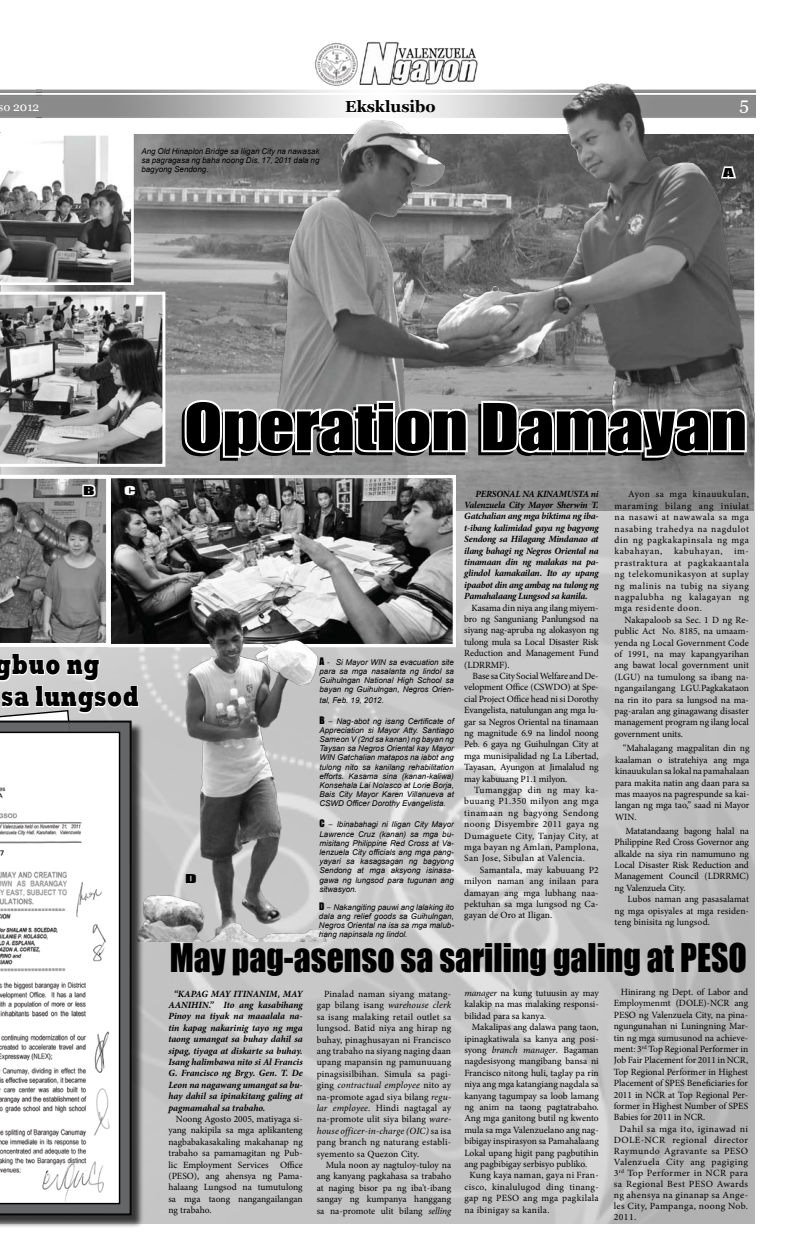
<style>
.page{position:relative;width:792px;height:1260px;background:#fff}
.page>*{position:absolute;margin:0;border:0;box-sizing:border-box;transform-origin:0 0}
.t1{font:59.8px "Impact";color:#000;scale:1.17 1}
.t2{font:36.2px "Impact";color:#000;scale:.93 1}
.t3{font:800 29.9px/32px "Rockwell";letter-spacing:.03em;color:#000;scale:.67 1}
.t4{font:18px "Georgia";color:#fff}
.t5{font:700 16px "Georgia";color:#000}
.t6{font:12px "Georgia";color:#fff}
.t7{font:11.2px "Impact";color:#000;scale:1.87 1}
.t8{font:11.2px "Impact";color:#fff;scale:1.87 1}
.t9{font:9.5px/11.4px "Minion Pro";color:#000;text-align:justify}
.t10{font:italic 700 9.5px/11.4px "Minion Pro";letter-spacing:-.015em;color:#000;text-align:justify}
.t11{font:9.5px "Minion Pro";letter-spacing:.03em;color:#000}
.t12{font:9.5px "Minion Pro";letter-spacing:.025em;color:#000}
.t13{font:italic 8px/9.2px "Arial";color:#000;text-align:justify}
.s1{font-family:"Minion Pro";font-style:normal}
.s2{font-family:"Impact";font-style:normal;font-size:9.5px}
.s3{font-family:"Minion Pro";font-style:normal;font-size:9.5px}
.s4{font-style:italic}
</style>
<div class="page">
<img style="left:41px;top:42px;width:437px;height:102px">
<img style="left:0;top:200px;width:755px;height:1024px">
<img style="left:0;top:89px;width:41px;height:29px">
<svg style="left:0;top:653px;width:124px;height:61px"></svg>
<img style="left:165px;top:479px;width:287px;height:164px">
<div style="left:108px;top:475px;width:348px;height:172px;border:3px solid #fff"></div>
<img style="left:256px;top:70px;width:500px;height:473px">
<img style="left:124px;top:603px;width:203px;height:339px">
<svg style="left:0;top:709px;width:108px;height:12px"></svg>
<div style="left:0;top:722px;width:146px;height:508px;background:#000;opacity:.75"></div>
<svg style="left:0;top:721px;width:132px;height:494px;background:#515254"></svg>
<svg style="left:0;top:732px;width:120px;height:472px"></svg>
<svg style="left:179px;top:397px;width:291px;height:66px"></svg>
<svg style="left:476px;top:398px;width:273px;height:74px"></svg>
<svg style="left:719px;top:154px;width:19px;height:26px"></svg>
<svg style="left:0;top:131px;width:165px;height:516px;background:#868686"></svg>
<h3 class="t5" style="left:345px;top:97px;width:92px">Eksklusibo</h3>
<p class="t6" style="left:-1px;top:100px;width:42px">so 2012</p>
<h3 class="t4" style="left:740px;top:94px;width:11px">5</h3>
<p class="t13" style="left:141px;top:147px;width:180px">Ang Old Hinaplon Bridge sa Iligan City na nawasak sa pagragasa ng baha noong Dis. 17, 2011 dala ng bagyong Sendong<span class="s1">.</span></p>
<p class="t7" style="left:723px;top:164px;width:7px">A</p>
<h1 class="t1" style="left:184px;top:380px;width:483px">Operation Damayan</h1>
<p class="t8" style="left:124px;top:482px;width:8px">C</p>
<p class="t7" style="left:83px;top:482px;width:8px">B</p>
<p class="t10" style="left:464px;top:488px;width:136px;text-indent:11px">PERSONAL NA KINAMUSTA ni Valenzuela City Mayor Sherwin T.<br>Gatchalian ang mga biktima ng iba&shy;t-ibang kalimidad gaya ng bagyong Sendong sa Hilagang Mindanao at ilang bahagi ng Negros Oriental na tinamaan din ng malakas na pa&shy;glindol kamakailan. Ito ay upang ipaabot din ang ambag na tulong ng Pamahalaang Lungsod sa kanila.</p>
<p class="t9" style="left:464px;top:602px;width:136px;text-indent:7px">Kasama din niya ang ilang miyem&shy;bro ng Sanguniang Panlungsod na siyang nag-apruba ng alokasyon ng tulong mula sa Local Disaster Risk Reduction and Management Fund (LDRRMF).</p>
<p class="t9" style="left:464px;top:670px;width:136px;text-indent:8px">Base sa City Social Welfare and De&shy;velopment Office (CSWDO) at Spe&shy;cial Project Office head ni si Dorothy Evangelista, natulungan ang mga lu&shy;gar sa Negros Oriental na tinamaan ng magnitude 6.9 na lindol noong Peb. 6 gaya ng Guihulngan City at mga munisipalidad ng La Libertad, Tayasan, Ayungon at Jimalalud ng may kabuuang P1.1 milyon.</p>
<p class="t9" style="left:464px;top:784px;width:136px;text-indent:10px">Tumanggap din ng may ka&shy;buuang P1.350 milyon ang mga tinamaan ng bagyong Sendong noong Disyembre 2011 gaya ng Dumaguete City, Tanjay City, at mga bayan ng Amlan, Pamplona, San Jose, Sibulan at Valencia.</p>
<p class="t9" style="left:464px;top:864px;width:136px;text-indent:16px">Samantala, may kabuuang P2 milyon naman ang inilaan para damayan ang mga lubhang naa&shy;pektuhan sa mga lungsod ng Ca&shy;gayan de Oro at Iligan.</p>
<h3 class="t3" style="left:-4px;top:649px;width:215px">gbuo ng<br>sa lungsod</h3>
<p class="t13" style="left:320px;top:657px;width:136px"><span class="s2">A</span> <span class="s3">-</span> Si Mayor WIN sa evacuation site para sa mga nasalanta ng lindol sa Guihulngan National High School sa bayan ng Guihulngan, Negros Orien-</p>
<p class="t13" style="left:320px;top:695px;width:66px">tal, Feb. 19, 2012.</p>
<p class="t13" style="left:320px;top:716px;width:136px"><span class="s2">B</span> <span class="s3">–</span> Nag-abot ng isang Certificate of Appreciation si Mayor Atty. Santiago Sameon V (2nd sa kanan) ng bayan ng Taysan sa Negros Oriental kay Mayor WIN Gatchalian matapos na iabot ang tulong nito sa kanilang rehabilitation efforts. Kasama sina (kanan-kaliwa)<br>Konsehala Lai Nolasco at Lorie Borja, Bais City Mayor Karen Villanueva at CSWD Officer Dorothy Evangelista.</p>
<p class="t13" style="left:319px;top:820px;width:136px"><span class="s2">C</span> <span class="s3">–</span> Ibinabahagi ni Iligan City Mayor Lawrence Cruz (kanan) sa mga bu&shy;misitang Philippine Red Cross at Va&shy;lenzuela City officials ang mga pang&shy;yayari sa kasagsagan ng bagyong Sendong at mga aksyong isinasa&shy;gawa ng lungsod para tugunan ang sitwasyon.</p>
<p class="t13" style="left:319px;top:902px;width:137px"><span class="s2">D</span> <span class="s3">–</span> Nakangiting pauwi ang lalaking ito dala ang relief goods sa Guihulngan, Negros Oriental na isa sa mga malub&shy;hang napinsala ng lindol.</p>
<p class="t7" style="left:185px;top:870px;width:8px">D</p>
<p class="t9" style="left:615px;top:489px;width:136px;text-indent:14px">Ayon sa mga kinauukulan, maraming bilang ang iniulat na nasawi at nawawala sa mga nasabing trahedya na nagdulot din ng pagkakapinsala ng mga kabahayan, kabuhayan, im&shy;prastraktura at pagkakaantala ng telekomunikasyon at suplay ng malinis na tubig na siyang nagpalubha ng kalagayan ng mga residente doon.</p>
<p class="t9" style="left:615px;top:614px;width:136px;text-indent:10px">Nakapaloob sa Sec. 1 D ng Re&shy;public Act No. 8185, na umaam&shy;yenda ng Local Government Code of 1991, na may kapangyarihan ang bawat local government unit (LGU) na tumulong sa ibang na&shy;ngangailangang LGU.Pagkakataon na rin ito para sa lungsod na ma&shy;pag-aralan ang ginagawang disaster management program ng ilang local government units.</p>
<p class="t9" style="left:615px;top:743px;width:136px;text-indent:8px">“Mahalagang magpalitan din ng kaalaman o istratehiya ang mga kinauukulan sa lokal na pamahalaan para makita natin ang daan para sa mas maayos na pagrespunde sa kai&shy;langan ng mga tao,” saad ni Mayor WIN.</p>
<p class="t9" style="left:615px;top:825px;width:136px;text-indent:11px">Matatandaang bagong halal na Philippine Red Cross Governor ang alkalde na siya rin namumuno ng Local Disaster Risk Reduction and Management Council (LDRRMC) ng Valenzuela City.</p>
<p class="t9" style="left:615px;top:893px;width:136px;text-indent:13px">Lubos naman ang pasasalamat ng mga opisyales at mga residen&shy;teng binisita ng lungsod.</p>
<h2 class="t2" style="left:170px;top:930px;width:622px">May pag-asenso sa sariling galing at PESO</h2>
<p class="t10" style="left:168px;top:988px;width:136px;text-indent:5px">“KAPAG MAY ITINANIM, MAY AANIHIN.” Ito ang kasabihang Pinoy na tiyak na maaalala na&shy;tin kapag nakarinig tayo ng mga taong umangat sa buhay dahil sa sipag, tiyaga at diskarte sa buhay.<br>Isang halimbawa nito si Al Francis G. Francisco ng Brgy. Gen. T. De Leon na nagawang umangat sa bu&shy;hay dahil sa ipinakitang galing at pagmamahal sa trabaho.</p>
<p class="t9" style="left:168px;top:1113px;width:136px;text-indent:8px">Noong Agosto 2005, matiyaga si&shy;yang nakipila sa mga aplikanteng nagbabakasakaling makahanap ng trabaho sa pamamagitan ng Pub&shy;lic Employment Services Office (PESO), ang ahensya ng Pama&shy;halaang Lungsod na tumutulong sa mga taong nangangailangan ng trabaho.</p>
<p class="t9" style="left:317px;top:988px;width:136px;text-indent:7px">Pinalad naman siyang matang&shy;gap bilang isang <span class="s4">warehouse clerk </span>sa isang malaking retail outlet sa lungsod. Batid niya ang hirap ng buhay, pinaghusayan ni Francisco ang trabaho na siyang naging daan upang mapansin ng pamunuuang pinagsisilbihan. Simula sa pagi&shy;ging <span class="s4">contractual employee</span> nito ay na-promote agad siya bilang <span class="s4">regu&shy;lar employee</span>. Hindi nagtagal ay na-promote ulit siya bilang <span class="s4">ware&shy;house officer-in-charge (OIC)</span> sa isa pang branch ng naturang establi&shy;syemento sa Quezon City.</p>
<p class="t9" style="left:317px;top:1159px;width:136px;text-indent:9px">Mula noon ay nagtuloy-tuloy na ang kanyang pagkahasa sa trabaho at naging bisor pa ng iba’t-ibang sangay ng kumpanya hanggang sa na-promote ulit bilang <span class="s4">selling</span></p>
<p class="t9" style="left:464px;top:987px;width:136px"><span class="s4">manager</span> na kung tutuusin ay may kalakip na mas malaking responsi&shy;bilidad para sa kanya.</p>
<p class="t9" style="left:472px;top:1021px;width:128px">Makalipas ang dalawa pang taon,</p>
<p class="t9" style="left:464px;top:1033px;width:136px">ipinagkatiwala sa kanya ang posi-</p>
<p class="t9" style="left:464px;top:1044px;width:136px">syong <span class="s4">branch manager</span>. Bagaman</p>
<p class="t9" style="left:464px;top:1056px;width:136px">nagdesisyong mangibang bansa ni</p>
<p class="t9" style="left:464px;top:1067px;width:136px">Francisco nitong huli, taglay pa rin</p>
<p class="t9" style="left:464px;top:1078px;width:136px">niya ang mga katangiang nagdala sa</p>
<p class="t9" style="left:464px;top:1090px;width:136px">kanyang tagumpay sa loob lamang</p>
<p class="t9" style="left:464px;top:1101px;width:136px">ng anim na taong pagtatrabaho.</p>
<p class="t9" style="left:464px;top:1113px;width:136px">Ang mga ganitong butil ng kwento</p>
<p class="t9" style="left:464px;top:1124px;width:136px">mula sa mga Valenzuelano ang nag-</p>
<p class="t9" style="left:464px;top:1135px;width:136px">bibigay inspirasyon sa Pamahalaang</p>
<p class="t9" style="left:464px;top:1147px;width:136px">Lokal upang higit pang pagbutihin</p>
<p class="t9" style="left:464px;top:1158px;width:124px">ang pagbibigay serbisyo publiko.</p>
<p class="t12" style="left:470px;top:1169px;width:131px">Kung kaya naman, gaya ni Fran-</p>
<p class="t11" style="left:464px;top:1180px;width:136px">cisco, kinalulugod ding tinang-</p>
<p class="t11" style="left:464px;top:1192px;width:136px">gap ng PESO ang mga pagkilala</p>
<p class="t11" style="left:464px;top:1203px;width:87px">na ibinigay sa kanila.</p>
<p class="t9" style="left:614px;top:986px;width:136px;text-indent:7px">Hinirang ng Dept. of Labor and Employmenmt (DOLE)-NCR ang PESO ng Valenzuela City, na pina&shy;ngungunahan ni Luningning Mar&shy;tin ng mga sumusunod na achieve&shy;ment: 3<sup>rd</sup> Top Regional Performer in Job Fair Placement for 2011 in NCR, Top Regional Performer in Highest Placement of SPES Beneficiaries for 2011 in NCR at Top Regional Per&shy;former in Highest Number of SPES Babies for 2011 in NCR.</p>
<p class="t9" style="left:614px;top:1123px;width:136px;line-height:11.1px;text-indent:6px">Dahil sa mga ito, iginawad ni DOLE-NCR regional director Raymundo Agravante sa PESO Valenzuela City ang pagiging 3<sup>rd</sup> Top Performer in NCR para sa Regional Best PESO Awards ng ahensya na ginanap sa Ange&shy;les City, Pampanga, noong Nob.<br>2011.</p>
</div>
